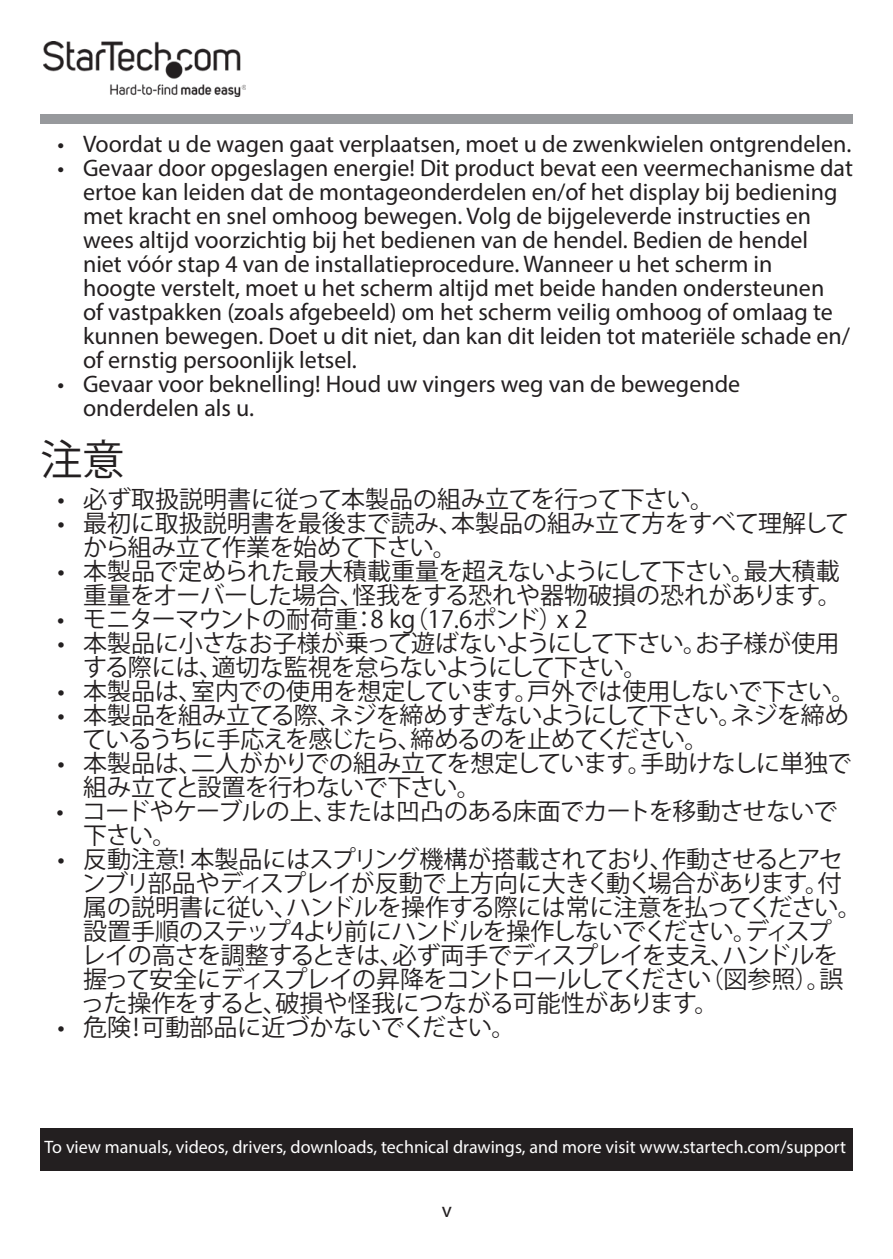
<style>
.page{position:relative;width:893px;height:1259px;background:#fff}
.page>*{position:absolute;margin:0;border:0;box-sizing:border-box;transform-origin:0 0}
.t1{font:42px "Koz Go Pr 6 N";color:#231f20}
.t2{font:24px/24px "Myriad Pro";color:#231f20}
.t3{font:24px/24px "Koz Go Pro";letter-spacing:-.02em;color:#231f20}
.t4{font:24px "Koz Go Pro";color:#231f20}
.t5{font:21px "Myriad Pro";color:#231f20}
.t6{font:18px "Myriad Pro";color:#fff}
</style>
<div class="page">
<img style="left:43px;top:42px;width:203px;height:55px">
<div style="left:40px;top:1128px;width:812px;height:42px;background:#231f20"></div>
<div style="left:40px;top:115px;width:812px;height:9px;background:#97999c"></div>
<p class="t2" style="left:58px;top:132px;width:795px">• Voordat u de wagen gaat verplaatsen, moet u de zwenkwielen ontgrendelen.</p>
<p class="t2" style="left:83px;top:156px;width:771px;text-indent:-26px">• Gevaar door opgeslagen energie! Dit product bevat een veermechanisme dat ertoe kan leiden dat de montageonderdelen en/of het display bij bediening met kracht en snel omhoog bewegen. Volg de bijgeleverde instructies en wees altijd voorzichtig bij het bedienen van de hendel. Bedien de hendel niet vóór stap 4 van de installatieprocedure. Wanneer u het scherm in<br>hoogte verstelt, moet u het scherm altijd met beide handen ondersteunen<br>of vastpakken (zoals afgebeeld) om het scherm veilig omhoog of omlaag te kunnen bewegen. Doet u dit niet, dan kan dit leiden tot materiële schade en/ of ernstig persoonlijk letsel.</p>
<p class="t2" style="left:83px;top:372px;width:659px;text-indent:-26px">• Gevaar voor beknelling! Houd uw vingers weg van de bewegende onderdelen als u.</p>
<h1 class="t1" style="left:40px;top:436px;width:85px">注意</h1>
<p class="t4" style="left:58px;top:483px;width:658px">• 必ず取扱説明書に従って本製品の組み立てを行って下さい。</p>
<p class="t3" style="left:83px;top:511px;width:768px;text-indent:-26px">• 最初に取扱説明書を最後まで読み、本製品の組み立て方をすべて理解してから組み立て作業を始めて下さい。</p>
<p class="t3" style="left:58px;top:559px;width:786px;text-align:right">• 本製品で定められた最大積載重量を超えないようにして下さい。最大積載重量をオーバーした場合、怪我をする恐れや器物破損の恐れがあります。</p>
<p class="t3" style="left:57px;top:607px;width:532px">• モニターマウントの耐荷重：8 kg（17.6ポンド）x 2</p>
<p class="t3" style="left:83px;top:631px;width:758px;text-indent:-26px">• 本製品に小さなお子様が乗って遊ばないようにして下さい。お子様が使用する際には、適切な監視を怠らないようにして下さい。</p>
<p class="t3" style="left:58px;top:679px;width:799px">• 本製品は、室内での使用を想定しています。戸外では使用しないで下さい。</p>
<p class="t3" style="left:82px;top:703px;width:768px;text-indent:-25px">• 本製品を組み立てる際、ネジを締めすぎないようにして下さい。ネジを締めているうちに手応えを感じたら、締めるのを止めてください。</p>
<p class="t3" style="left:83px;top:751px;width:770px;text-indent:-26px">• 本製品は、二人がかりでの組み立てを想定しています。手助けなしに単独で組み立てと設置を行わないで下さい。</p>
<p class="t3" style="left:83px;top:799px;width:756px;text-indent:-26px">• コードやケーブルの上、または凹凸のある床面でカートを移動させないで下さい。</p>
<p class="t3" style="left:81px;top:847px;width:783px;text-indent:-23px">• 反動注意! 本製品にはスプリング機構が搭載されており、作動させるとアセンブリ部品やディスプレイが反動で上方向に大きく動く場合があります。付属の説明書に従い、ハンドルを操作する際には常に注意を払ってください。設置手順のステップ4より前にハンドルを操作しないでください。ディスプ<br>レイの高さを調整するときは、必ず両手でディスプレイを支え、ハンドルを握って安全にディスプレイの昇降をコントロールしてください（図参照）。誤った操作をすると、破損や怪我につながる可能性があります。</p>
<p class="t4" style="left:58px;top:1011px;width:459px">• 危険！可動部品に近づかないでください。</p>
<p class="t6" style="left:45px;top:1135px;width:803px">To view manuals, videos, drivers, downloads, technical drawings, and more visit www.startech.com/support</p>
<p class="t5" style="left:442px;top:1197px;width:12px">v</p>
</div>
